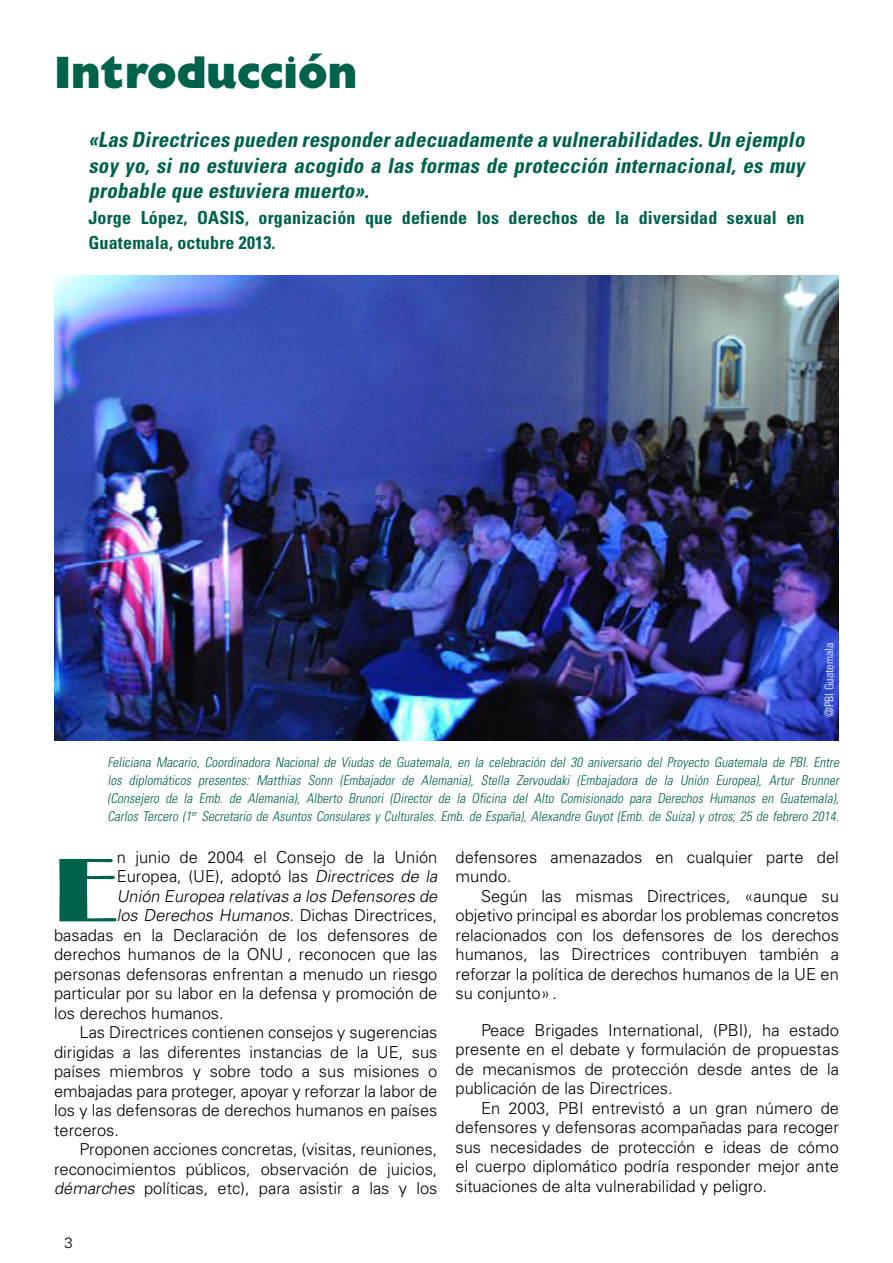
<style>
.page{position:relative;width:893px;height:1263px;background:#fff}
.page>*{position:absolute;margin:0;border:0;box-sizing:border-box;transform-origin:0 0}
.t1{font:93.75px "Broadway";color:#00624b}
.t2{font:45px "Gill Sans Extra Bold Display";color:#00624b}
.t3{font:italic 700 condensed 21px/25.5px "Univers";letter-spacing:-.205em;color:#00624b;text-align:justify}
.t4{font:700 condensed 18px/25.5px "Univers";letter-spacing:.01em;color:#00624b}
.t5{font:300 16.5px/19.5px "Univers";color:#000;text-align:justify}
.t6{font:italic 300 16.5px "Univers";color:#000}
.t7{font:300 15px "Univers";color:#000}
.t8{font:italic 300 condensed 13.5px/18px "Univers";color:#00624b;text-align:justify}
.t9{font:300 condensed 12px "Univers";color:#fff}
.s1{font-style:italic}
</style>
<div class="page">
<img style="left:54px;top:275px;width:785px;height:465px">
<h2 class="t2" style="left:54px;top:45px;width:305px">Introducción</h2>
<p class="t3" style="left:88px;top:127px;width:722px">«Las Directrices pueden responderadecuadamente a vulnerabilidades.Un ejemplo soy yo, si no estuviera acogido a las formas de protección internacional, es muy probable que estuviera muerto».</p>
<p class="t4" style="left:88px;top:205px;width:718px">Jorge López, OASIS, organización que defiende los derechos de la diversidad sexual en<br>Guatemala, octubre 2013.</p>
<p class="t9" style="left:822px;top:716px;width:75px;rotate:-90deg">@PBI Guatemala</p>
<p class="t8" style="left:107px;top:753px;width:736px">Feliciana Macario, Coordinadora Nacional de Viudas de Guatemala, en la celebración del 30 aniversario del Proyecto Guatemala de PBI. Entre los diplomáticos presentes: Matthias Sonn (Embajador de Alemania), Stella Zervoudaki (Embajadora de la Unión Europea), Artur Brunner (Consejero de la Emb. de Alemania), Alberto Brunori (Director de la Oficina del Alto Comisionado para Derechos Humanos en Guatemala), Carlos Tercero (1<sup>er</sup> Secretario de Asuntos Consulares y Culturales. Emb. de España), Alexandre Guyot (Emb. de Suiza) y otros; 25 de febrero 2014.</p>
<p class="t5" style="left:117px;top:847px;width:322px">n junio de 2004 el Consejo de la Unión</p>
<p class="t5" style="left:117px;top:867px;width:326px">Europea, (UE), adoptó las <span class="s1">Directrices de la</span></p>
<p class="t6" style="left:117px;top:886px;width:326px">Unión Europea relativas a los Defensores de</p>
<p class="t5" style="left:117px;top:906px;width:322px"><span class="s1">los Derechos Humanos</span>. Dichas Directrices,</p>
<p class="t5" style="left:54px;top:925px;width:385px">basadas en la Declaración de los defensores de</p>
<p class="t5" style="left:54px;top:945px;width:385px">derechos humanos de la ONU , reconocen que las</p>
<p class="t5" style="left:54px;top:964px;width:385px">personas defensoras enfrentan a menudo un riesgo</p>
<p class="t5" style="left:54px;top:984px;width:385px">particular por su labor en la defensa y promoción de</p>
<p class="t5" style="left:54px;top:1003px;width:171px">los derechos humanos.</p>
<p class="t5" style="left:80px;top:1023px;width:359px">Las Directrices contienen consejos y sugerencias</p>
<p class="t5" style="left:54px;top:1042px;width:385px">dirigidas a las diferentes instancias de la UE, sus</p>
<p class="t5" style="left:54px;top:1062px;width:385px">países miembros y sobre todo a sus misiones o</p>
<p class="t5" style="left:54px;top:1081px;width:385px">embajadas para proteger, apoyar y reforzar la labor de</p>
<p class="t5" style="left:54px;top:1101px;width:385px">los y las defensoras de derechos humanos en países</p>
<p class="t5" style="left:54px;top:1120px;width:67px">terceros.</p>
<p class="t5" style="left:80px;top:1140px;width:359px">Proponen acciones concretas, (visitas, reuniones,</p>
<p class="t5" style="left:54px;top:1159px;width:385px">reconocimientos públicos, observación de juicios,</p>
<p class="t5" style="left:54px;top:1179px;width:385px"><span class="s1">démarches</span> políticas, etc), para asistir a las y los</p>
<h1 class="t1" style="left:54px;top:836px;width:64px">E</h1>
<p class="t7" style="left:65px;top:1233px;width:10px">3</p>
<p class="t5" style="left:455px;top:847px;width:385px">defensores amenazados en cualquier parte del mundo.</p>
<p class="t5" style="left:455px;top:886px;width:385px;text-indent:26px">Según las mismas Directrices, «aunque su objetivo principal es abordar los problemas concretos relacionados con los defensores de los derechos humanos, las Directrices contribuyen también a reforzar la política de derechos humanos de la UE en su conjunto» .</p>
<p class="t5" style="left:455px;top:1020px;width:385px;text-indent:26px">Peace Brigades International, (PBI), ha estado presente en el debate y formulación de propuestas de mecanismos de protección desde antes de la publicación de las Directrices.</p>
<p class="t5" style="left:455px;top:1098px;width:385px;text-indent:26px">En 2003, PBI entrevistó a un gran número de defensores y defensoras acompañadas para recoger sus necesidades de protección e ideas de cómo el cuerpo diplomático podría responder mejor ante situaciones de alta vulnerabilidad y peligro.</p>
</div>
